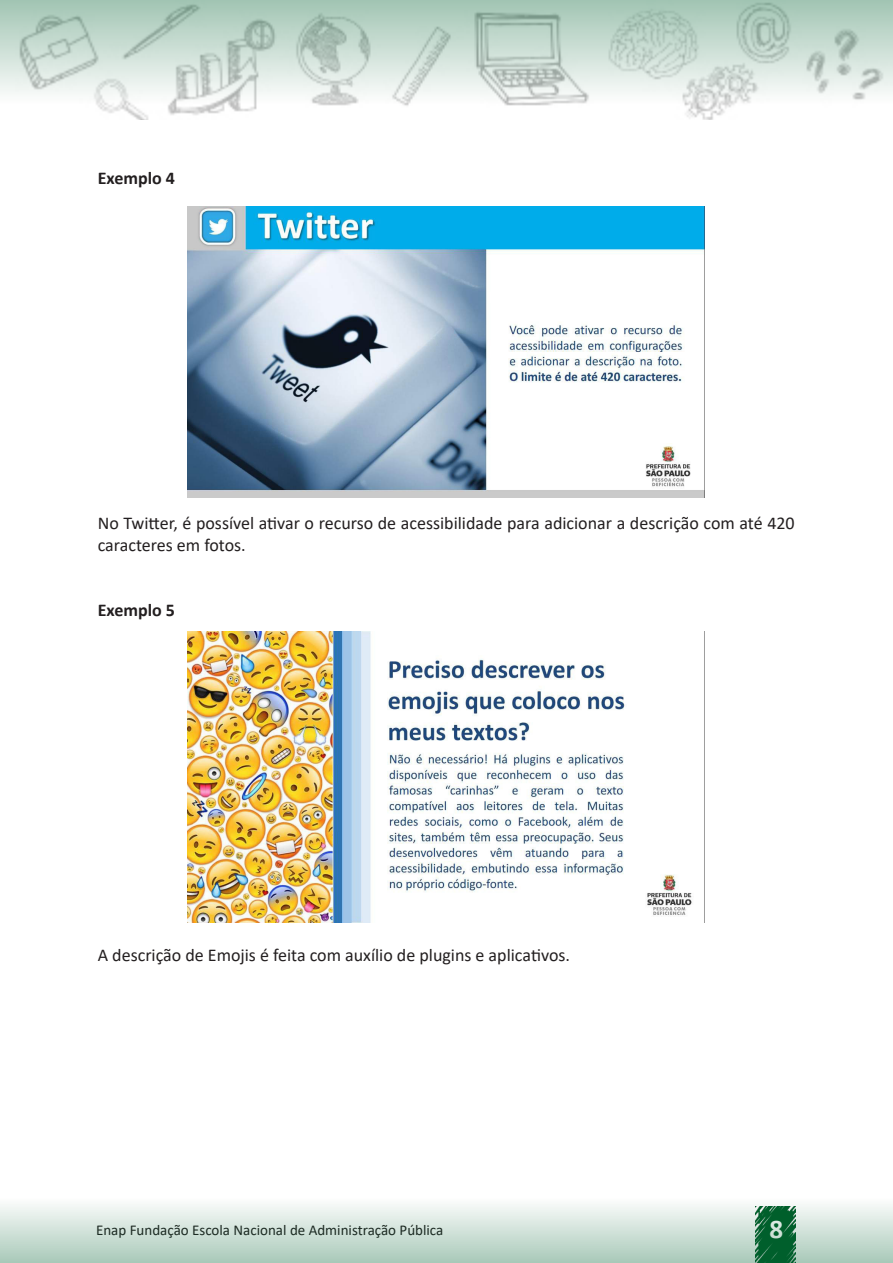
<style>
.page{position:relative;width:893px;height:1263px;background:#fff}
.page>*{position:absolute;margin:0;border:0;box-sizing:border-box;transform-origin:0 0}
.t1{font:700 27px "Calibri";color:#fff}
.texto{font:18px/21.6px "Calibri";color:#231f20}
.texto-2{font:700 18px "Calibri";color:#231f20}
.t2{font:15px "Calibri";color:#231f20}
</style>
<div class="page">
<svg style="left:0;top:0;width:893px;height:120px"></svg>
<svg style="left:0;top:1205px;width:893px;height:58px;background:#c5dad0"></svg>
<img style="left:188px;top:206px;width:517px;height:291px">
<img style="left:188px;top:631px;width:517px;height:291px">
<p class="texto-2" style="left:98px;top:165px;width:79px">Exemplo 4</p>
<p class="texto" style="left:98px;top:512px;width:698px">No Twitter, é possível ativar o recurso de acessibilidade para adicionar a descrição com até 420 caracteres em fotos.</p>
<p class="texto-2" style="left:98px;top:597px;width:79px">Exemplo 5</p>
<p class="texto" style="left:98px;top:944px;width:474px">A descrição de Emojis é feita com auxílio de plugins e aplicativos.</p>
<p class="t2" style="left:96px;top:1220px;width:349px">Enap Fundação Escola Nacional de Administração Pública</p>
<h1 class="t1" style="left:769px;top:1210px;width:15px">8</h1>
</div>
